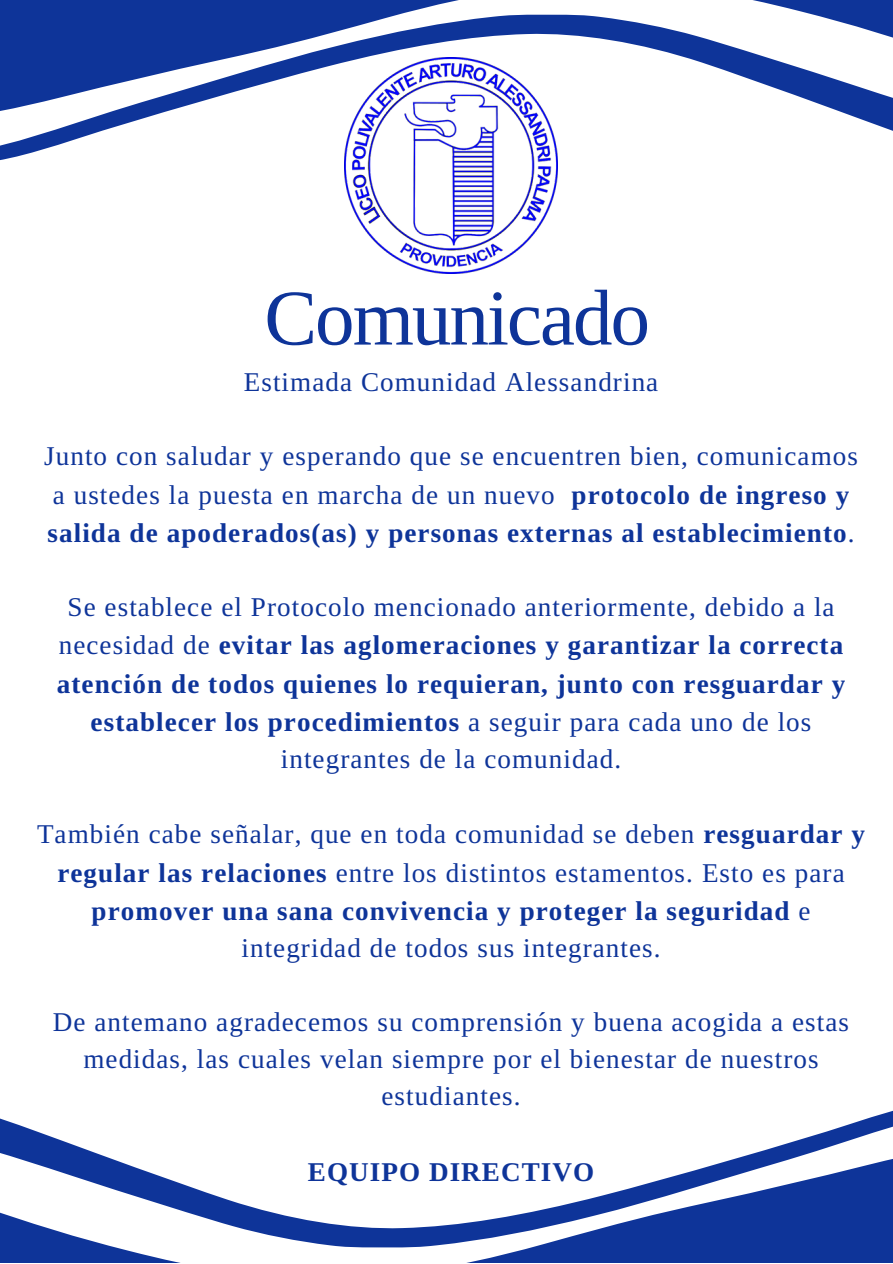
<style>
.page{position:relative;width:893px;height:1264px;background:#fff}
.page>*{position:absolute;margin:0;border:0;box-sizing:border-box;transform-origin:0 0}
.t1{font:78.9px "Libra Serif Modern";letter-spacing:-.025em;color:#0e3499}
.t2{font:27.15px/37.8px "Libra Serif Modern";letter-spacing:.04em;color:#0e3499;text-align:center}
.t3{font:700 27.15px/38px "Libra Serif Modern";letter-spacing:.04em;color:#0e3499;text-align:center}
.s1{font-weight:700}
.s2{font-weight:400}
</style>
<div class="page">
<svg style="left:0;top:1111px;width:892px;height:29px"></svg>
<svg style="left:0;top:1140px;width:892px;height:122px"></svg>
<svg style="left:0;top:121px;width:892px;height:61px"></svg>
<svg style="left:0;top:0;width:892px;height:121px"></svg>
<img style="left:344px;top:58px;width:213px;height:216px">
<p class="t1" style="left:264px;top:277px;width:387px">Comunicado</p>
<p class="t2" style="left:244px;top:363px;width:416px">Estimada Comunidad Alessandrina</p>
<p class="t2" style="left:44px;top:437px;width:815px;line-height:38.2px;text-align:left">Junto con saludar y esperando que se encuentren bien, comunicamos a ustedes la puesta en marcha de un nuevo <span class="s1">protocolo de ingreso y salida de apoderados(as) y personas externas al establecimiento</span>.</p>
<p class="t3" style="left:57px;top:588px;width:789px"><span class="s2">Se establece el Protocolo mencionado anteriormente, debido a la necesidad de</span> evitar las aglomeraciones y garantizar la correcta atención de todos quienes lo requieran, junto con resguardar y establecer los procedimientos <span class="s2">a seguir para cada uno de los integrantes de la comunidad.</span></p>
<p class="t2" style="left:37px;top:815px;width:829px">También cabe señalar, que en toda comunidad se deben <span class="s1">resguardar y regular las relaciones</span> entre los distintos estamentos. Esto es para <span class="s1">promover una sana convivencia y proteger la seguridad</span> e integridad de todos sus integrantes.</p>
<p class="t2" style="left:53px;top:1003px;width:797px;line-height:37px">De antemano agradecemos su comprensión y buena acogida a estas medidas, las cuales velan siempre por el bienestar de nuestros estudiantes.</p>
<p class="t3" style="left:308px;top:1152px;width:288px">EQUIPO DIRECTIVO</p>
</div>
